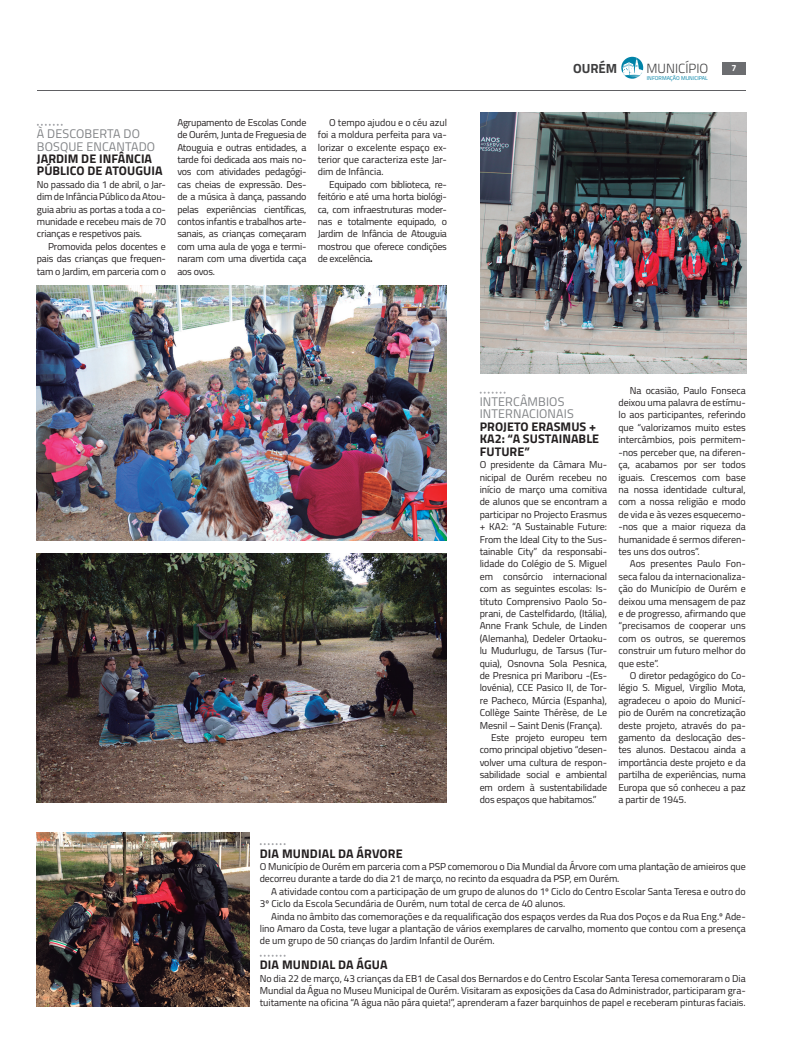
<style>
.page{position:relative;width:794px;height:1049px;background:#fff}
.page>*{position:absolute;margin:0;border:0;box-sizing:border-box;transform-origin:0 0}
.t1{font:300 13.3px "Titillium";color:#3e3e3f}
.t2{font:700 13.3px "Titillium";color:#3e3e3f}
.t3{font:700 12.5px/12.4px "Titillium";letter-spacing:.005em;color:#231f20}
.t4{font:12.5px/12.4px "Titillium";letter-spacing:.01em;color:#808285}
.t5{font:10px/12.4px "Titillium Web";letter-spacing:-.005em;color:#231f20;text-align:justify}
.t6{font:700 9px "Titillium";color:#fff}
.t7{font:5.5px "Titillium";color:#0083a8}
.s1{font-weight:700}
</style>
<div class="page">
<div style="left:722px;top:62px;width:24px;height:13px;background:#6c6d70"></div>
<svg style="left:621px;top:57px;width:22px;height:22px"></svg>
<hr style="left:37px;top:90px;width:709px;height:1px;background:#606063">
<img style="left:37px;top:553px;width:410px;height:249px">
<img style="left:37px;top:286px;width:410px;height:254px">
<svg style="left:37px;top:124px;width:26px;height:2px"></svg>
<svg style="left:480px;top:392px;width:25px;height:2px"></svg>
<img style="left:480px;top:113px;width:266px;height:261px">
<svg style="left:260px;top:843px;width:26px;height:2px"></svg>
<svg style="left:260px;top:955px;width:26px;height:2px"></svg>
<img style="left:37px;top:833px;width:213px;height:173px">
<p class="t4" style="left:37px;top:127px;width:120px">À DESCOBERTA DO<br>BOSQUE ENCANTADO</p>
<p class="t3" style="left:37px;top:152px;width:127px">JARDIM DE INFÂNCIA<br>PÚBLICO DE ATOUGUIA</p>
<p class="t5" style="left:37px;top:178px;width:131px">No passado dia 1 de abril, o Jar&shy;dim de Infância Público da Atou&shy;guia abriu as portas a toda a co&shy;munidade e recebeu mais de 70 crianças e respetivos pais.</p>
<p class="t5" style="left:37px;top:240px;width:131px;text-indent:11px">Promovida pelos docentes e pais das crianças que frequen&shy;tam o Jardim, em parceria com o</p>
<p class="t5" style="left:177px;top:116px;width:131px">Agrupamento de Escolas Conde de Ourém, Junta de Freguesia de Atouguia e outras entidades, a tarde foi dedicada aos mais no&shy;vos com atividades pedagógi&shy;cas cheias de expressão. Des&shy;de a música à dança, passando pelas experiências científicas, contos infantis e trabalhos arte&shy;sanais, as crianças começaram com uma aula de yoga e termi&shy;naram com uma divertida caça aos ovos.</p>
<p class="t5" style="left:318px;top:116px;width:131px;text-indent:11px">O tempo ajudou e o céu azul foi a moldura perfeita para va&shy;lorizar o excelente espaço ex&shy;terior que caracteriza este Jar&shy;dim de Infância.</p>
<p class="t5" style="left:318px;top:178px;width:131px;text-indent:11px">Equipado com biblioteca, re&shy;feitório e até uma horta biológi&shy;ca, com infraestruturas moder&shy;nas e totalmente equipado, o Jardim de Infância de Atouguia mostrou que oferece condições de excelência<span class="s1">.</span></p>
<h1 class="t2" style="left:573px;top:58px;width:46px">OURÉM</h1>
<h1 class="t1" style="left:646px;top:58px;width:63px">MUNICÍPIO</h1>
<p class="t6" style="left:731px;top:61px;width:7px">7</p>
<p class="t7" style="left:647px;top:74px;width:62px">INFORMAÇÃO MUNICIPAL</p>
<p class="t4" style="left:480px;top:395px;width:95px">INTERCÂMBIOS<br>INTERNACIONAIS</p>
<p class="t3" style="left:480px;top:420px;width:121px">PROJETO ERASMUS +<br>KA2: “A SUSTAINABLE<br>FUTURE”</p>
<p class="t5" style="left:480px;top:458px;width:129px">O presidente da Câmara Mu-</p>
<p class="t5" style="left:480px;top:470px;width:129px">nicipal de Ourém recebeu no</p>
<p class="t5" style="left:480px;top:483px;width:129px">início de março uma comitiva</p>
<p class="t5" style="left:480px;top:495px;width:129px">de alunos que se encontram a</p>
<p class="t5" style="left:480px;top:507px;width:129px">participar no Projecto Erasmus</p>
<p class="t5" style="left:480px;top:520px;width:129px">+ KA2: “A Sustainable Future:</p>
<p class="t5" style="left:480px;top:532px;width:129px">From the Ideal City to the Sus-</p>
<p class="t5" style="left:480px;top:545px;width:129px">tainable City” da responsabi-</p>
<p class="t5" style="left:480px;top:557px;width:129px">lidade do Colégio de S. Miguel</p>
<p class="t5" style="left:480px;top:569px;width:129px">em consórcio internacional</p>
<p class="t5" style="left:480px;top:582px;width:129px">com as seguintes escolas: Is-</p>
<p class="t5" style="left:480px;top:594px;width:129px">tituto Comprensivo Paolo So-</p>
<p class="t5" style="left:480px;top:607px;width:129px">prani, de Castelfidardo, (Itália),</p>
<p class="t5" style="left:480px;top:619px;width:129px">Anne Frank Schule, de Linden</p>
<p class="t5" style="left:480px;top:631px;width:129px">(Alemanha), Dedeler Ortaoku-</p>
<p class="t5" style="left:480px;top:644px;width:129px">lu Mudurlugu, de Tarsus (Tur-</p>
<p class="t5" style="left:480px;top:656px;width:129px">quia), Osnovna Sola Pesnica,</p>
<p class="t5" style="left:480px;top:669px;width:129px">de Presnica pri Mariboru -(Es-</p>
<p class="t5" style="left:480px;top:681px;width:129px">lovénia), CCE Pasico II, de Tor-</p>
<p class="t5" style="left:480px;top:693px;width:129px">re Pacheco, Múrcia (Espanha),</p>
<p class="t5" style="left:480px;top:706px;width:129px">Collège Sainte Thérèse, de Le</p>
<p class="t5" style="left:480px;top:718px;width:124px">Mesnil – Saint Denis (França).</p>
<p class="t5" style="left:491px;top:731px;width:117px">Este projeto europeu tem</p>
<p class="t5" style="left:480px;top:743px;width:129px">como principal objetivo “desen-</p>
<p class="t5" style="left:480px;top:755px;width:129px">volver uma cultura de respon-</p>
<p class="t5" style="left:480px;top:768px;width:129px">sabilidade social e ambiental</p>
<p class="t5" style="left:480px;top:780px;width:129px">em ordem à sustentabilidade</p>
<p class="t5" style="left:480px;top:793px;width:118px">dos espaços que habitamos.”</p>
<p class="t5" style="left:618px;top:383px;width:129px;text-indent:11px">Na ocasião, Paulo Fonseca deixou uma palavra de estímu&shy;lo aos participantes, referindo que “valorizamos muito estes intercâmbios, pois permitem--nos perceber que, na diferen&shy;ça, acabamos por ser todos iguais. Crescemos com base na nossa identidade cultural, com a nossa religião e modo de vida e às vezes esquecemo--nos que a maior riqueza da humanidade é sermos diferen&shy;tes uns dos outros”.</p>
<p class="t5" style="left:618px;top:557px;width:129px;text-indent:11px">Aos presentes Paulo Fon&shy;seca falou da internacionaliza&shy;ção do Município de Ourém e deixou uma mensagem de paz e de progresso, afirmando que “precisamos de cooperar uns com os outros, se queremos construir um futuro melhor do que este”.</p>
<p class="t5" style="left:618px;top:669px;width:129px;text-indent:11px">O diretor pedagógico do Co&shy;légio S. Miguel, Virgílio Mota, agradeceu o apoio do Municí&shy;pio de Ourém na concretização deste projeto, através do pa&shy;gamento da deslocação des&shy;tes alunos. Destacou ainda a importância deste projeto e da partilha de experiências, numa Europa que só conheceu a paz a partir de 1945.</p>
<p class="t3" style="left:260px;top:846px;width:144px">DIA MUNDIAL DA ÁRVORE</p>
<p class="t5" style="left:260px;top:860px;width:487px">O Município de Ourém em parceria com a PSP comemorou o Dia Mundial da Árvore com uma plantação de amieiros que decorreu durante a tarde do dia 21 de março, no recinto da esquadra da PSP, em Ourém.</p>
<p class="t5" style="left:260px;top:884px;width:487px;text-indent:11px">A atividade contou com a participação de um grupo de alunos do 1º Ciclo do Centro Escolar Santa Teresa e outro do<br>3º Ciclo da Escola Secundária de Ourém, num total de cerca de 40 alunos.</p>
<p class="t5" style="left:260px;top:909px;width:487px;text-indent:11px">Ainda no âmbito das comemorações e da requalificação dos espaços verdes da Rua dos Poços e da Rua Eng.º Ade&shy;lino Amaro da Costa, teve lugar a plantação de vários exemplares de carvalho, momento que contou com a presença de um grupo de 50 crianças do Jardim Infantil de Ourém.</p>
<p class="t3" style="left:260px;top:958px;width:129px">DIA MUNDIAL DA ÁGUA</p>
<p class="t5" style="left:260px;top:971px;width:487px">No dia 22 de março, 43 crianças da EB1 de Casal dos Bernardos e do Centro Escolar Santa Teresa comemoraram o Dia Mundial da Água no Museu Municipal de Ourém. Visitaram as exposições da Casa do Administrador, participaram gra&shy;tuitamente na oficina “A água não pára quieta!”, aprenderam a fazer barquinhos de papel e receberam pinturas faciais.</p>
</div>
